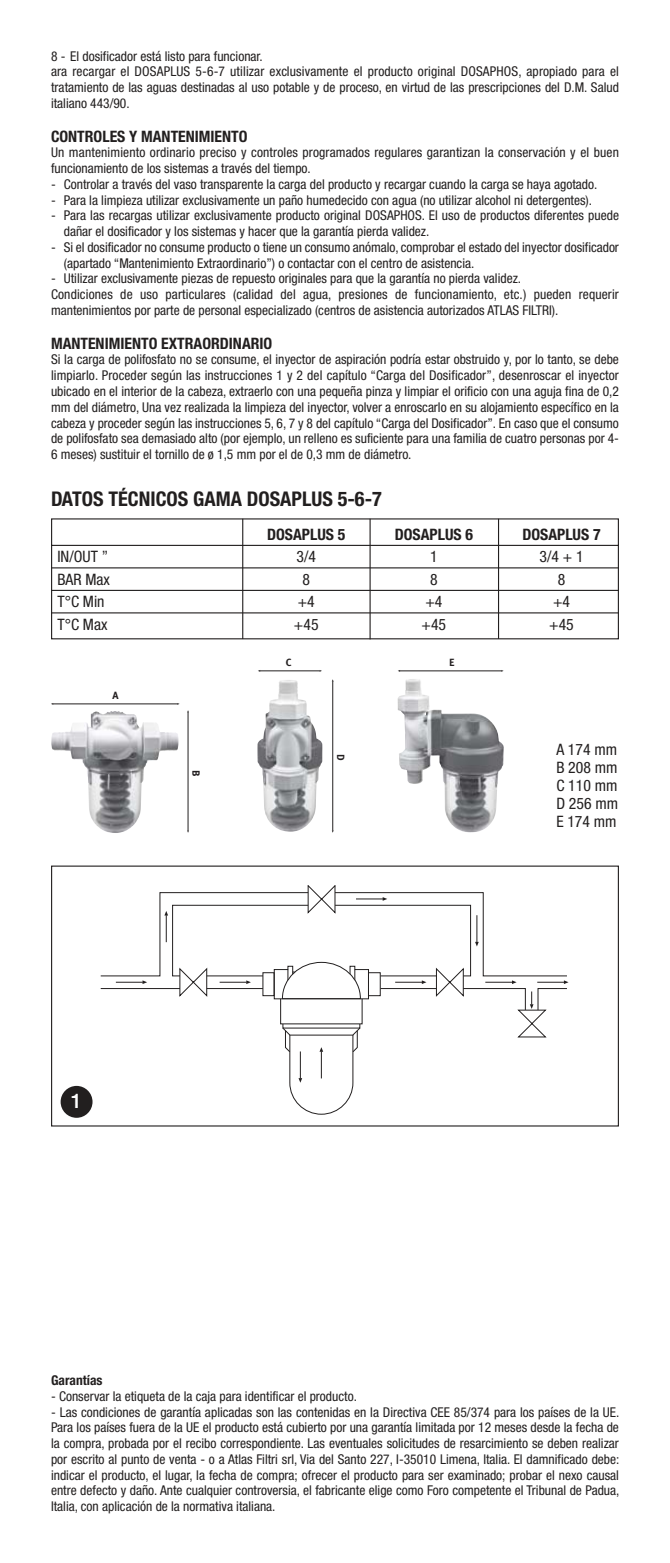
<style>
.page{position:relative;width:670px;height:1563px;background:#fff}
.page>*{position:absolute;margin:0;border:0;box-sizing:border-box;transform-origin:0 0}
.t1{font:700 condensed 20.25px "Helvetica Neue";color:#221f1f}
.t2{font:500 20.25px "Helvetica Neue";color:#fff}
.t3{font:condensed 15.75px/18px "Helvetica Neue";color:#221f1f;text-align:justify}
.t4{font:700 condensed 15.75px "Helvetica Neue";color:#221f1f}
.t5{font:condensed 13.5px/15.8px "Helvetica Neue";color:#221f1f}
.t6{font:700 condensed 13.5px "Helvetica Neue";color:#221f1f}
.t7{font:10.35px "Meta Plus Bold Caps";color:#231f20}
</style>
<div class="page">
<img style="left:257px;top:680px;width:65px;height:151px">
<img style="left:397px;top:679px;width:101px;height:153px">
<hr style="left:260px;top:670px;width:60px;height:1px;background:#221f1f">
<hr style="left:400px;top:670px;width:101px;height:1px;background:#221f1f">
<hr style="left:332px;top:681px;width:1px;height:149px;background:#221f1f">
<svg style="left:51px;top:518px;width:568px;height:122px"></svg>
<hr style="left:51px;top:567px;width:568px;height:1px;background:#221f1f">
<hr style="left:51px;top:590px;width:568px;height:1px;background:#221f1f">
<hr style="left:51px;top:612px;width:568px;height:1px;background:#221f1f">
<hr style="left:369px;top:519px;width:1px;height:120px;background:#221f1f">
<hr style="left:242px;top:519px;width:1px;height:120px;background:#221f1f">
<hr style="left:498px;top:519px;width:1px;height:120px;background:#221f1f">
<svg style="left:101px;top:885px;width:467px;height:229px"></svg>
<hr style="left:207px;top:988px;width:56px;height:1px;background:#221f1f">
<hr style="left:207px;top:975px;width:56px;height:1px;background:#221f1f">
<hr style="left:380px;top:988px;width:57px;height:1px;background:#221f1f">
<hr style="left:380px;top:975px;width:57px;height:1px;background:#221f1f">
<div style="left:51px;top:865px;width:568px;height:261px;border:1px solid #221f1f"></div>
<div style="left:61px;top:1086px;width:31px;height:32px;background:#221f1f;border-radius:50%"></div>
<img style="left:51px;top:711px;width:127px;height:42px">
<hr style="left:53px;top:703px;width:124px;height:1px;background:#221f1f">
<hr style="left:188px;top:712px;width:1px;height:118px;background:#221f1f">
<p class="t5" style="left:51px;top:49px;width:569px">8 - El dosificador está listo para funcionar.<br>ara recargar el DOSAPLUS 5-6-7 utilizar exclusivamente el producto original DOSAPHOS, apropiado para el tratamiento de las aguas destinadas al uso potable y de proceso, en virtud de las prescripciones del D.M. Salud italiano 443/90.</p>
<p class="t4" style="left:51px;top:130px;width:198px">CONTROLES Y MANTENIMIENTO</p>
<p class="t5" style="left:51px;top:146px;width:569px">Un mantenimiento ordinario preciso y controles programados regulares garantizan la conservación y el buen funcionamiento de los sistemas a través del tiempo.</p>
<p class="t5" style="left:51px;top:177px;width:548px">- Controlar a través del vaso transparente la carga del producto y recargar cuando la carga se haya agotado.</p>
<p class="t5" style="left:51px;top:193px;width:542px">- Para la limpieza utilizar exclusivamente un paño humedecido con agua (no utilizar alcohol ni detergentes).</p>
<p class="t5" style="left:64px;top:209px;width:556px;text-indent:-13px">- Para las recargas utilizar exclusivamente producto original DOSAPHOS. El uso de productos diferentes puede dañar el dosificador y los sistemas y hacer que la garantía pierda validez.</p>
<p class="t5" style="left:64px;top:240px;width:556px;text-indent:-13px">- Si el dosificador no consume producto o tiene un consumo anómalo, comprobar el estado del inyector dosificador (apartado “Mantenimiento Extraordinario”) o contactar con el centro de asistencia.</p>
<p class="t5" style="left:51px;top:272px;width:569px">- Utilizar exclusivamente piezas de repuesto originales para que la garantía no pierda validez.<br>Condiciones de uso particulares (calidad del agua, presiones de funcionamiento, etc.) pueden requerir mantenimientos por parte de personal especializado (centros de asistencia autorizados ATLAS FILTRI).</p>
<p class="t4" style="left:51px;top:337px;width:223px">MANTENIMIENTO EXTRAORDINARIO</p>
<p class="t5" style="left:51px;top:353px;width:569px;text-align:justify">Si la carga de polifosfato no se consume, el inyector de aspiración podría estar obstruido y, por lo tanto, se debe limpiarlo. Proceder según las instrucciones 1 y 2 del capítulo “Carga del Dosificador”, desenroscar el inyector ubicado en el interior de la cabeza, extraerlo con una pequeña pinza y limpiar el orificio con una aguja fina de 0,2 mm del diámetro, Una vez realizada la limpieza del inyector, volver a enroscarlo en su alojamiento específico en la cabeza y proceder según las instrucciones 5, 6, 7 y 8 del capítulo “Carga del Dosificador”. En caso que el consumo de polifosfato sea demasiado alto (por ejemplo, un relleno es suficiente para una familia de cuatro personas por 4- 6 meses) sustituir el tornillo de ø 1,5 mm por el de 0,3 mm de diámetro.</p>
<h1 class="t1" style="left:51px;top:491px;width:332px">DATOS TÉCNICOS GAMA DOSAPLUS 5-6-7</h1>
<p class="t4" style="left:267px;top:528px;width:80px">DOSAPLUS 5</p>
<p class="t4" style="left:395px;top:528px;width:80px">DOSAPLUS 6</p>
<p class="t4" style="left:522px;top:528px;width:80px">DOSAPLUS 7</p>
<p class="t3" style="left:57px;top:549px;width:52px">IN/OUT ”</p>
<p class="t3" style="left:296px;top:549px;width:21px">3/4</p>
<p class="t3" style="left:430px;top:549px;width:9px">1</p>
<p class="t3" style="left:539px;top:549px;width:46px">3/4 + 1</p>
<p class="t3" style="left:57px;top:571px;width:54px">BAR Max</p>
<p class="t3" style="left:302px;top:571px;width:9px">8</p>
<p class="t3" style="left:430px;top:571px;width:9px">8</p>
<p class="t3" style="left:557px;top:571px;width:9px">8</p>
<p class="t3" style="left:57px;top:594px;width:49px">T°C Min</p>
<p class="t3" style="left:298px;top:594px;width:19px">+4</p>
<p class="t3" style="left:425px;top:594px;width:19px">+4</p>
<p class="t3" style="left:553px;top:594px;width:19px">+4</p>
<p class="t3" style="left:57px;top:616px;width:52px">T°C Max</p>
<p class="t3" style="left:294px;top:616px;width:26px">+45</p>
<p class="t3" style="left:421px;top:616px;width:26px">+45</p>
<p class="t3" style="left:549px;top:616px;width:26px">+45</p>
<p class="t7" style="left:112px;top:692px;width:8px">A</p>
<p class="t7" style="left:200px;top:769px;width:8px;rotate:90deg">B</p>
<p class="t7" style="left:286px;top:659px;width:7px">C</p>
<p class="t7" style="left:449px;top:659px;width:7px">E</p>
<p class="t7" style="left:344px;top:754px;width:8px;rotate:90deg">D</p>
<p class="t3" style="left:556px;top:742px;width:63px">A 174 mm B 208 mm C 110 mm D 256 mm E 174 mm</p>
<h1 class="t2" style="left:71px;top:1094px;width:13px">1</h1>
<p class="t6" style="left:51px;top:1375px;width:53px">Garantías</p>
<p class="t5" style="left:51px;top:1389px;width:307px">- Conservar la etiqueta de la caja para identificar el producto.</p>
<p class="t5" style="left:51px;top:1405px;width:570px;text-align:justify">- Las condiciones de garantía aplicadas son las contenidas en la Directiva CEE 85/374 para los países de la UE.<br>Para los países fuera de la UE el producto está cubierto por una garantía limitada por 12 meses desde la fecha de la compra, probada por el recibo correspondiente. Las eventuales solicitudes de resarcimiento se deben realizar por escrito al punto de venta - o a Atlas Filtri srl, Via del Santo 227, I-35010 Limena, Italia. El damnificado debe: indicar el producto, el lugar, la fecha de compra; ofrecer el producto para ser examinado; probar el nexo causal entre defecto y daño. Ante cualquier controversia, el fabricante elige como Foro competente el Tribunal de Padua, Italia, con aplicación de la normativa italiana.</p>
</div>
